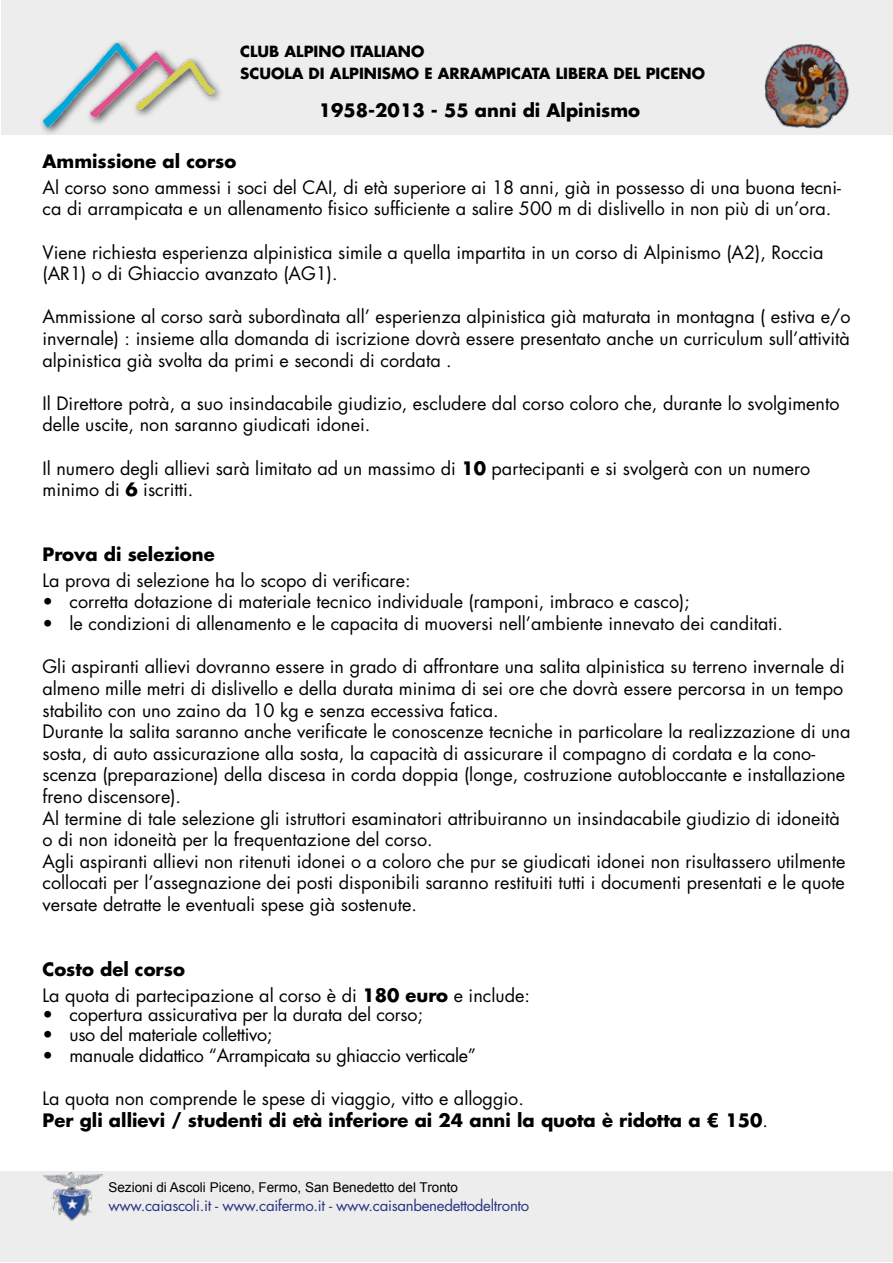
<style>
.page{position:relative;width:893px;height:1263px;background:#fff}
.page>*{position:absolute;margin:0;border:0;box-sizing:border-box;transform-origin:0 0}
.t1{font:18px/21.6px "Futura Std";color:#000}
.t2{font:700 18px/21.6px "Futura Std";color:#000}
.t3{font:18px "Futura Std";letter-spacing:-.02em;color:#000}
.t4{font:700 15px/21.6px "Futura Std";color:#000}
.t5{font:15px "Futura Std";letter-spacing:-.02em;color:#283583}
.t6{font:13.5px "Arial";color:#000}
.s1{font-weight:700}
.s2{font-weight:400}
</style>
<div class="page">
<div style="left:1px;top:0;width:891px;height:135px;background:#ededed"></div>
<div style="left:0;top:1171px;width:893px;height:91px;background:#ededed"></div>
<img style="left:43px;top:1173px;width:59px;height:47px">
<div style="left:38px;top:38px;width:186px;height:99px;background:#000;opacity:.75"></div>
<img style="left:43px;top:43px;width:172px;height:86px">
<img style="left:764px;top:44px;width:85px;height:85px">
<p class="t4" style="left:240px;top:41px;width:466px">CLUB ALPINO ITALIANO<br>SCUOLA DI ALPINISMO E ARRAMPICATA LIBERA DEL PICENO</p>
<p class="t2" style="left:319px;top:99px;width:323px">1958-2013 - 55 anni di Alpinismo</p>
<p class="t2" style="left:43px;top:150px;width:195px">Ammissione al corso</p>
<p class="t1" style="left:43px;top:177px;width:800px">Al corso sono ammessi i soci del CAI, di età superiore ai 18 anni, già in possesso di una buona tecni&shy;ca di arrampicata e un allenamento fisico sufficiente a salire 500 m di dislivello in non più di un’ora.</p>
<p class="t1" style="left:43px;top:241px;width:783px">Viene richiesta esperienza alpinistica simile a quella impartita in un corso di Alpinismo (A2), Roccia (AR1) o di Ghiaccio avanzato (AG1).</p>
<p class="t1" style="left:43px;top:306px;width:809px;text-align:justify">Ammissione al corso sarà subordìnata all’ esperienza alpinistica già maturata in montagna ( estiva e/o invernale) : insieme alla domanda di iscrizione dovrà essere presentato anche un curriculum sull’attività alpinistica già svolta da primi e secondi di cordata .</p>
<p class="t1" style="left:43px;top:393px;width:798px">Il Direttore potrà, a suo insindacabile giudizio, escludere dal corso coloro che, durante lo svolgimento delle uscite, non saranno giudicati idonei.</p>
<p class="t1" style="left:43px;top:457px;width:769px">Il numero degli allievi sarà limitato ad un massimo di <span class="s1">10</span> partecipanti e si svolgerà con un numero minimo di <span class="s1">6</span> iscritti.</p>
<p class="t2" style="left:43px;top:543px;width:174px">Prova di selezione</p>
<p class="t1" style="left:43px;top:570px;width:370px">La prova di selezione ha lo scopo di verificare:</p>
<p class="t1" style="left:43px;top:591px;width:649px">• corretta dotazione di materiale tecnico individuale (ramponi, imbraco e casco);</p>
<p class="t1" style="left:43px;top:613px;width:742px">• le condizioni di allenamento e le capacita di muoversi nell’ambiente innevato dei canditati.</p>
<p class="t1" style="left:43px;top:656px;width:809px">Gli aspiranti allievi dovranno essere in grado di affrontare una salita alpinistica su terreno invernale di almeno mille metri di dislivello e della durata minima di sei ore che dovrà essere percorsa in un tempo stabilito con uno zaino da 10 kg e senza eccessiva fatica.<br>Durante la salita saranno anche verificate le conoscenze tecniche in particolare la realizzazione di una sosta, di auto assicurazione alla sosta, la capacità di assicurare il compagno di cordata e la cono&shy;scenza (preparazione) della discesa in corda doppia (longe, costruzione autobloccante e installazione freno discensore).<br>Al termine di tale selezione gli istruttori esaminatori attribuiranno un insindacabile giudizio di idoneità o di non idoneità per la frequentazione del corso.<br>Agli aspiranti allievi non ritenuti idonei o a coloro che pur se giudicati idonei non risultassero utilmente collocati per l’assegnazione dei posti disponibili saranno restituiti tutti i documenti presentati e le quote versate detratte le eventuali spese già sostenute.</p>
<p class="t1" style="left:43px;top:956px;width:489px;line-height:25.8px"><span class="s1">Costo del corso<br></span>La quota di partecipazione al corso è di <span class="s1">180 euro</span> e include:</p>
<p class="t1" style="left:43px;top:1004px;width:382px">• copertura assicurativa per la durata del corso;</p>
<p class="t3" style="left:43px;top:1022px;width:231px">• uso del materiale collettivo;</p>
<p class="t3" style="left:43px;top:1044px;width:435px">• manuale didattico “Arrampicata su ghiaccio verticale”</p>
<p class="t2" style="left:43px;top:1087px;width:727px"><span class="s2">La quota non comprende le spese di viaggio, vitto e alloggio.<br></span>Per gli allievi / studenti di età inferiore ai 24 anni la quota è ridotta a € 150<span class="s2">.</span></p>
<p class="t6" style="left:108px;top:1178px;width:351px">Sezioni di Ascoli Piceno, Fermo, San Benedetto del Tronto</p>
<p class="t5" style="left:108px;top:1196px;width:422px">www.caiascoli.it - www.caifermo.it - www.caisanbenedettodeltronto</p>
</div>
